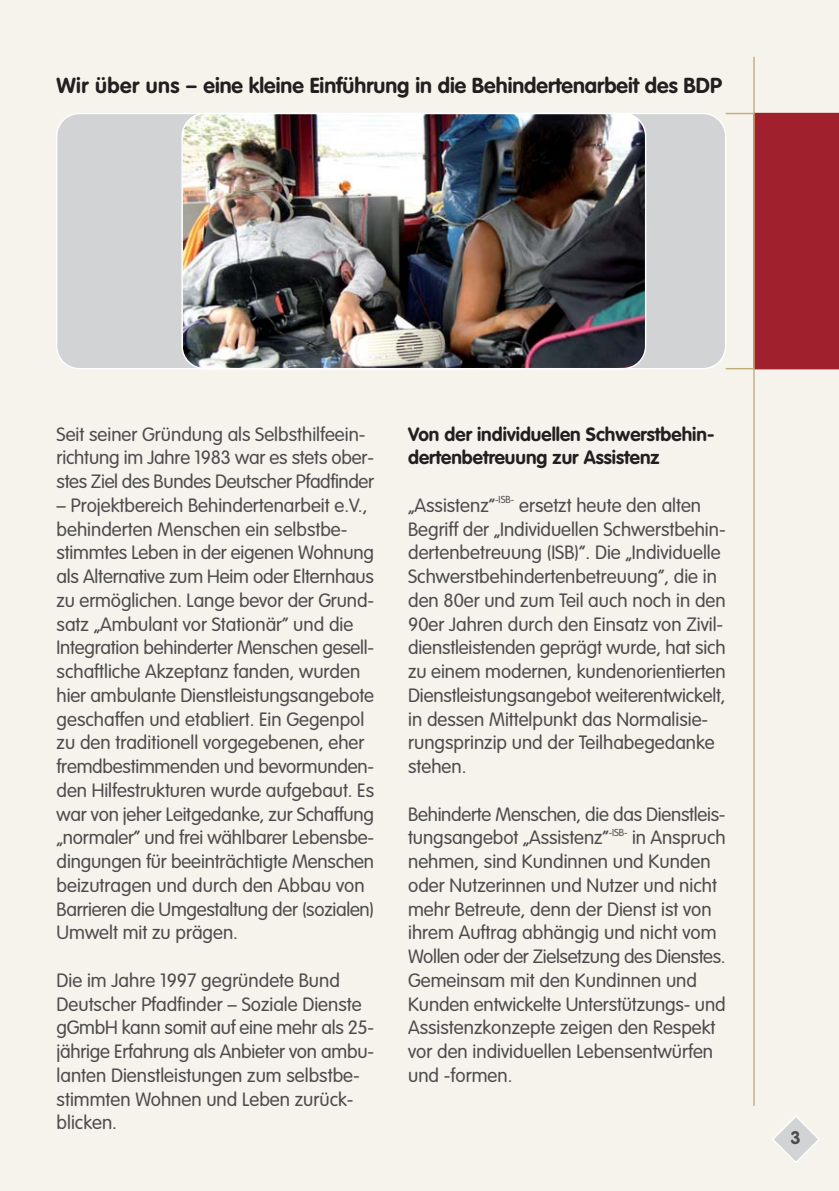
<style>
.page{position:relative;width:839px;height:1191px;background:#f6f3ec}
.page>*{position:absolute;margin:0;border:0;box-sizing:border-box;transform-origin:0 0}
.t1{font:700 21.4px "VAG Rounded Std";color:#231f20}
.t2{font:300 19px/23.8px "VAG Rounded Std";color:#4c4c4e}
.t3{font:700 19px/23.8px "VAG Rounded Std";color:#231f20}
.t4{font:700 18px "VAG Rounded Std";color:#4c4c4e}
</style>
<div class="page">
<hr style="left:753px;top:57px;width:2px;height:1049px;background:#c2ae7a">
<svg style="left:726px;top:113px;width:113px;height:256px"></svg>
<div style="left:57px;top:113px;width:669px;height:256px;background:#d1d3d4;border-radius:23px"></div>
<img style="left:183px;top:113px;width:463px;height:256px;border-radius:23px">
<div style="left:181px;top:113px;width:465px;height:256px;border:1px solid #fff;border-radius:23px"></div>
<svg style="left:772px;top:1116px;width:48px;height:47px"></svg>
<p class="t1" style="left:57px;top:75px;width:667px">Wir über uns – eine kleine Einführung in die Behindertenarbeit des BDP</p>
<p class="t2" style="left:57px;top:423px;width:319px">Seit seiner Gründung als Selbsthilfeein&shy;richtung im Jahre 1983 war es stets ober&shy;stes Ziel des Bundes Deutscher Pfadfinder</p>
<p class="t2" style="left:57px;top:494px;width:319px">– Projektbereich Behindertenarbeit e.V., behinderten Menschen ein selbstbe&shy;stimmtes Leben in der eigenen Wohnung als Alternative zum Heim oder Elternhaus zu ermöglichen. Lange bevor der Grund&shy;satz „Ambulant vor Stationär“ und die Integration behinderter Menschen gesell&shy;schaftliche Akzeptanz fanden, wurden hier ambulante Dienstleistungsangebote geschaffen und etabliert. Ein Gegenpol zu den traditionell vorgegebenen, eher fremdbestimmenden und bevormunden&shy;den Hilfestrukturen wurde aufgebaut. Es war von jeher Leitgedanke, zur Schaffung „normaler“ und frei wählbarer Lebensbe&shy;dingungen für beeinträchtigte Menschen beizutragen und durch den Abbau von Barrieren die Umgestaltung der (sozialen)<br>Umwelt mit zu prägen.</p>
<p class="t2" style="left:57px;top:969px;width:319px">Die im Jahre 1997 gegründete Bund Deutscher Pfadfinder – Soziale Dienste gGmbH kann somit auf eine mehr als 25- jährige Erfahrung als Anbieter von ambu&shy;lanten Dienstleistungen zum selbstbe&shy;stimmten Wohnen und Leben zurück&shy;blicken.</p>
<p class="t3" style="left:408px;top:423px;width:308px">Von der individuellen Schwerstbehin&shy;dertenbetreuung zur Assistenz</p>
<p class="t2" style="left:408px;top:494px;width:319px">„Assistenz“<sup>-ISB-</sup> ersetzt heute den alten Begriff der „Individuellen Schwerstbehin&shy;dertenbetreuung (ISB)“. Die „Individuelle Schwerstbehindertenbetreuung“, die in den 80er und zum Teil auch noch in den 90er Jahren durch den Einsatz von Zivil&shy;dienstleistenden geprägt wurde, hat sich zu einem modernen, kundenorientierten Dienstleistungsangebot weiterentwickelt, in dessen Mittelpunkt das Normalisie&shy;rungsprinzip und der Teilhabegedanke stehen.</p>
<p class="t2" style="left:408px;top:803px;width:319px">Behinderte Menschen, die das Dienstleis&shy;tungsangebot „Assistenz“<sup>-ISB-</sup> in Anspruch nehmen, sind Kundinnen und Kunden oder Nutzerinnen und Nutzer und nicht mehr Betreute, denn der Dienst ist von ihrem Auftrag abhängig und nicht vom Wollen oder der Zielsetzung des Dienstes.<br>Gemeinsam mit den Kundinnen und Kunden entwickelte Unterstützungs- und Assistenzkonzepte zeigen den Respekt vor den individuellen Lebensentwürfen und -formen.</p>
<p class="t4" style="left:790px;top:1129px;width:12px">3</p>
</div>
